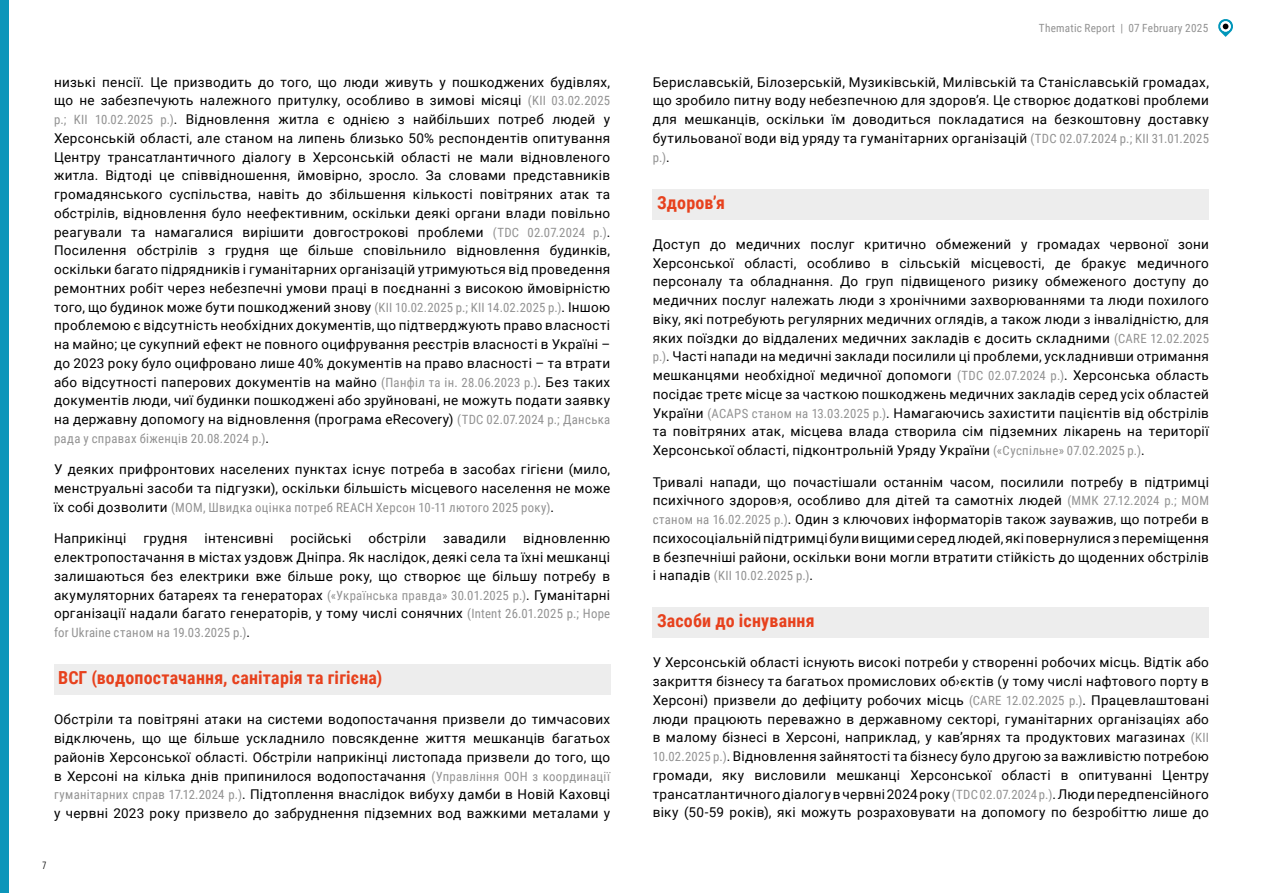
<style>
.page{position:relative;width:1263px;height:893px;background:#fff}
.page>*{position:absolute;margin:0;border:0;box-sizing:border-box;transform-origin:0 0}
.t1{font:700 18px "Roboto Condensed";letter-spacing:.01em;color:#e7411d}
.t2{font:13.5px/18.8px "Roboto";letter-spacing:.02em;color:#000;text-align:justify}
.t3{font:12.75px "Roboto Condensed";letter-spacing:.025em;color:#929292}
.t4{font:11.25px "Roboto Condensed";letter-spacing:.02em;color:#929292}
.t5{font:10.5px "Bebas Neue Pro Middle";color:#000}
.s1{font-family:"Roboto Condensed";font-size:12.75px;color:#929292}
.s2{font-family:"Roboto";font-size:13.5px;color:#000}
</style>
<div class="page">
<svg style="left:1218px;top:19px;width:15px;height:18px"></svg>
<div style="left:0;top:0;width:9px;height:893px;background:#0c96ba"></div>
<div style="left:54px;top:664px;width:556px;height:31px;background:#ededed"></div>
<div style="left:653px;top:189px;width:556px;height:31px;background:#ededed"></div>
<div style="left:653px;top:608px;width:556px;height:30px;background:#ededed"></div>
<p class="t2" style="left:54px;top:72px;width:558px">низькі пенсії. Це призводить до того, що люди живуть у пошкоджених будівлях, що не забезпечують належного притулку, особливо в зимові місяці <span class="s1">(KII 03.02.2025 р.; KII 10.02.2025 р.)</span>. Відновлення житла є однією з найбільших потреб людей у Херсонській області, але станом на липень близько 50% респондентів опитування Центру трансатлантичного діалогу в Херсонській області не мали відновленого житла. Відтоді це співвідношення, ймовірно, зросло. За словами представників громадянського суспільства, навіть до збільшення кількості повітряних атак та обстрілів, відновлення було неефективним, оскільки деякі органи влади повільно реагували та намагалися вирішити довгострокові проблеми <span class="s1">(TDC 02.07.2024 р.)</span>.<br>Посилення обстрілів з грудня ще більше сповільнило відновлення будинків, оскільки багато підрядників і гуманітарних організацій утримуються від проведення ремонтних робіт через небезпечні умови праці в поєднанні з високою ймовірністю того, що будинок може бути пошкоджений знову <span class="s1">(KII 10.02.2025 р.; KII 14.02.2025 р.)</span>. Іншою проблемою є відсутність необхідних документів, що підтверджують право власності на майно; це сукупний ефект не повного оцифрування реєстрів власності в Україні – до 2023 року було оцифровано лише 40% документів на право власності – та втрати або відсутності паперових документів на майно <span class="s1">(Панфіл та ін. 28.06.2023 р.)</span>. Без таких документів люди, чиї будинки пошкоджені або зруйновані, не можуть подати заявку на державну допомогу на відновлення (програма eRecovery) <span class="s1">(TDC 02.07.2024 р.; Данська</span></p>
<p class="t3" style="left:54px;top:429px;width:217px">рада у справах біженців 20.08.2024 р.)<span class="s2">.</span></p>
<p class="t2" style="left:54px;top:460px;width:558px">У деяких прифронтових населених пунктах існує потреба в засобах гігієни (мило, менструальні засоби та підгузки), оскільки більшість місцевого населення не може</p>
<p class="t3" style="left:54px;top:498px;width:502px"><span class="s2">їх собі дозволити</span> (МОМ, Швидка оцінка потреб REACH Херсон 10-11 лютого 2025 року)<span class="s2">.</span></p>
<p class="t2" style="left:54px;top:529px;width:74px">Наприкінці</p>
<p class="t2" style="left:143px;top:529px;width:46px">грудня</p>
<p class="t2" style="left:205px;top:529px;width:70px">інтенсивні</p>
<p class="t2" style="left:290px;top:529px;width:62px">російські</p>
<p class="t2" style="left:368px;top:529px;width:59px">обстріли</p>
<p class="t2" style="left:443px;top:529px;width:64px">завадили</p>
<p class="t2" style="left:54px;top:529px;width:558px;text-indent:469px">відновленню електропостачання в містах уздовж Дніпра. Як наслідок, деякі села та їхні мешканці залишаються без електрики вже більше року, що створює ще більшу потребу в акумуляторних батареях та генераторах <span class="s1">(«Українська правда» 30.01.2025 р.)</span>. Гуманітарні організації надали багато генераторів, у тому числі сонячних <span class="s1">(Intent 26.01.2025 р.; Hope</span></p>
<p class="t3" style="left:54px;top:624px;width:198px">for Ukraine станом на 19.03.2025 р.)<span class="s2">.</span></p>
<h1 class="t1" style="left:58px;top:665px;width:326px">ВСГ (водопостачання, санітарія та гігієна)</h1>
<p class="t2" style="left:54px;top:710px;width:558px">Обстріли та повітряні атаки на системи водопостачання призвели до тимчасових відключень, що ще більше ускладнило повсякденне життя мешканців багатьох районів Херсонської області. Обстріли наприкінці листопада призвели до того, що в Херсоні на кілька днів припинилося водопостачання <span class="s1">(Управління ООН з координації гуманітарних справ 17.12.2024 р.)</span>. Підтоплення внаслідок вибуху дамби в Новій Каховці у червні 2023 року призвело до забруднення підземних вод важкими металами у</p>
<p class="t5" style="left:43px;top:859px;width:5px">7</p>
<p class="t4" style="left:1039px;top:20px;width:171px">Thematic Report | 07 February 2025</p>
<p class="t2" style="left:653px;top:72px;width:558px">Бериславській, Білозерській, Музиківській, Милівській та Станіславській громадах, що зробило питну воду небезпечною для здоров’я. Це створює додаткові проблеми для мешканців, оскільки їм доводиться покладатися на безкоштовну доставку бутильованої води від уряду та гуманітарних організацій <span class="s1">(TDC 02.07.2024 р.; KII 31.01.2025</span></p>
<p class="t3" style="left:653px;top:148px;width:18px">р.)<span class="s2">.</span></p>
<h1 class="t1" style="left:657px;top:190px;width:69px">Здоров’я</h1>
<p class="t2" style="left:653px;top:234px;width:558px">Доступ до медичних послуг критично обмежений у громадах червоної зони Херсонської області, особливо в сільській місцевості, де бракує медичного персоналу та обладнання. До груп підвищеного ризику обмеженого доступу до медичних послуг належать люди з хронічними захворюваннями та люди похилого віку, які потребують регулярних медичних оглядів, а також люди з інвалідністю, для яких поїздки до віддалених медичних закладів є досить складними <span class="s1">(CARE 12.02.2025 р.)</span>. Часті напади на медичні заклади посилили ці проблеми, ускладнивши отримання мешканцями необхідної медичної допомоги <span class="s1">(TDC 02.07.2024 р.)</span>. Херсонська область посідає третє місце за часткою пошкоджень медичних закладів серед усіх областей України <span class="s1">(ACAPS станом на 13.03.2025 р.)</span>. Намагаючись захистити пацієнтів від обстрілів та повітряних атак, місцева влада створила сім підземних лікарень на території Херсонської області, підконтрольній Уряду України <span class="s1">(«Суспільне» 07.02.2025 р.)</span>.</p>
<p class="t2" style="left:653px;top:472px;width:558px">Тривалі напади, що почастішали останнім часом, посилили потребу в підтримці психічного здоров›я, особливо для дітей та самотніх людей <span class="s1">(ММК 27.12.2024 р.; МОМ станом на 16.02.2025 р.)</span>. Один з ключових інформаторів також зауважив, що потреби в психосоціальній підтримці були вищими серед людей, які повернулися з переміщення в безпечніші райони, оскільки вони могли втратити стійкість до щоденних обстрілів</p>
<p class="t3" style="left:653px;top:567px;width:162px"><span class="s2">і нападів</span> (KII 10.02.2025 р.)<span class="s2">.</span></p>
<h1 class="t1" style="left:657px;top:608px;width:159px">Засоби до існування</h1>
<p class="t2" style="left:653px;top:653px;width:558px">У Херсонській області існують високі потреби у створенні робочих місць. Відтік або закриття бізнесу та багатьох промислових об›єктів (у тому числі нафтового порту в Херсоні) призвели до дефіциту робочих місць <span class="s1">(CARE 12.02.2025 р.)</span>. Працевлаштовані люди працюють переважно в державному секторі, гуманітарних організаціях або в малому бізнесі в Херсоні, наприклад, у кав’ярнях та продуктових магазинах <span class="s1">(KII 10.02.2025 р.)</span>. Відновлення зайнятості та бізнесу було другою за важливістю потребою громади, яку висловили мешканці Херсонської області в опитуванні Центру трансатлантичного діалогу в червні 2024 року <span class="s1">(TDC 02.07.2024 р.)</span>. Люди передпенсійного віку (50-59 років), які можуть розраховувати на допомогу по безробіттю лише до</p>
</div>
